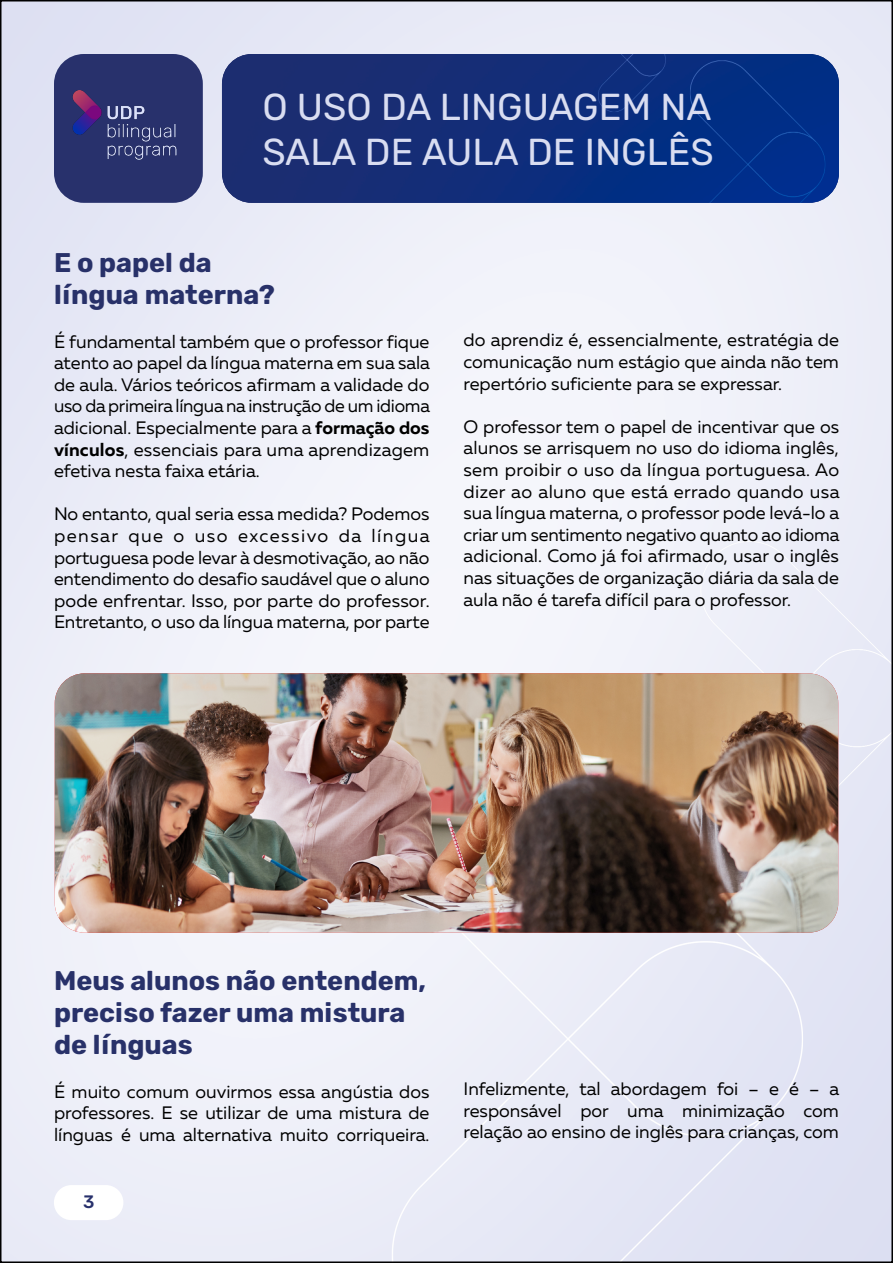
<style>
.page{position:relative;width:893px;height:1263px;background:#fff}
.page>*{position:absolute;margin:0;border:0;box-sizing:border-box;transform-origin:0 0}
.t1{font:37.5px/45px "Rubik";color:#d9ddf1}
.t2{font:700 27px/32.4px "Rubik";color:#283169}
.t3{font:18px/21.6px "Muller";color:#000;text-align:justify}
.t4{font:500 18px "Rubik";color:#28316c}
.s1{font-weight:700}
</style>
<div class="page">
<img style="left:55px;top:673px;width:783px;height:260px">
<div style="left:54px;top:54px;width:149px;height:149px;background:#28316c;border-radius:30px"></div>
<img style="left:222px;top:54px;width:617px;height:149px">
<img style="left:72px;top:91px;width:105px;height:69px">
<p class="t1" style="left:262px;top:85px;width:453px">O USO DA LINGUAGEM NA<br>SALA DE AULA DE INGLÊS</p>
<p class="t2" style="left:54px;top:247px;width:159px">E o papel da</p>
<p class="t2" style="left:54px;top:279px;width:223px">língua materna?</p>
<p class="t3" style="left:54px;top:330px;width:378px">É fundamental também que o professor fique atento ao papel da língua materna em sua sala de aula. Vários teóricos afirmam a validade do uso da primeira língua na instrução de um idioma adicional. Especialmente para a <span class="s1">formação dos vínculos</span>, essenciais para uma aprendizagem efetiva nesta faixa etária.</p>
<p class="t3" style="left:54px;top:503px;width:377px">No entanto, qual seria essa medida? Podemos pensar que o uso excessivo da língua portuguesa pode levar à desmotivação, ao não entendimento do desafio saudável que o aluno pode enfrentar. Isso, por parte do professor.<br>Entretanto, o uso da língua materna, por parte</p>
<p class="t3" style="left:463px;top:329px;width:377px">do aprendiz é, essencialmente, estratégia de comunicação num estágio que ainda não tem repertório suficiente para se expressar.</p>
<p class="t3" style="left:463px;top:415px;width:378px">O professor tem o papel de incentivar que os alunos se arrisquem no uso do idioma inglês, sem proibir o uso da língua portuguesa. Ao dizer ao aluno que está errado quando usa sua língua materna, o professor pode levá-lo a criar um sentimento negativo quanto ao idioma adicional. Como já foi afirmado, usar o inglês nas situações de organização diária da sala de aula não é tarefa difícil para o professor.</p>
<p class="t2" style="left:54px;top:965px;width:374px">Meus alunos não entendem, preciso fazer uma mistura de línguas</p>
<p class="t3" style="left:54px;top:1080px;width:377px">É muito comum ouvirmos essa angústia dos professores. E se utilizar de uma mistura de línguas é uma alternativa muito corriqueira.</p>
<p class="t3" style="left:463px;top:1078px;width:377px">Infelizmente, tal abordagem foi – e é – a responsável por uma minimização com relação ao ensino de inglês para crianças, com</p>
<p class="t4" style="left:83px;top:1192px;width:13px">3</p>
</div>
